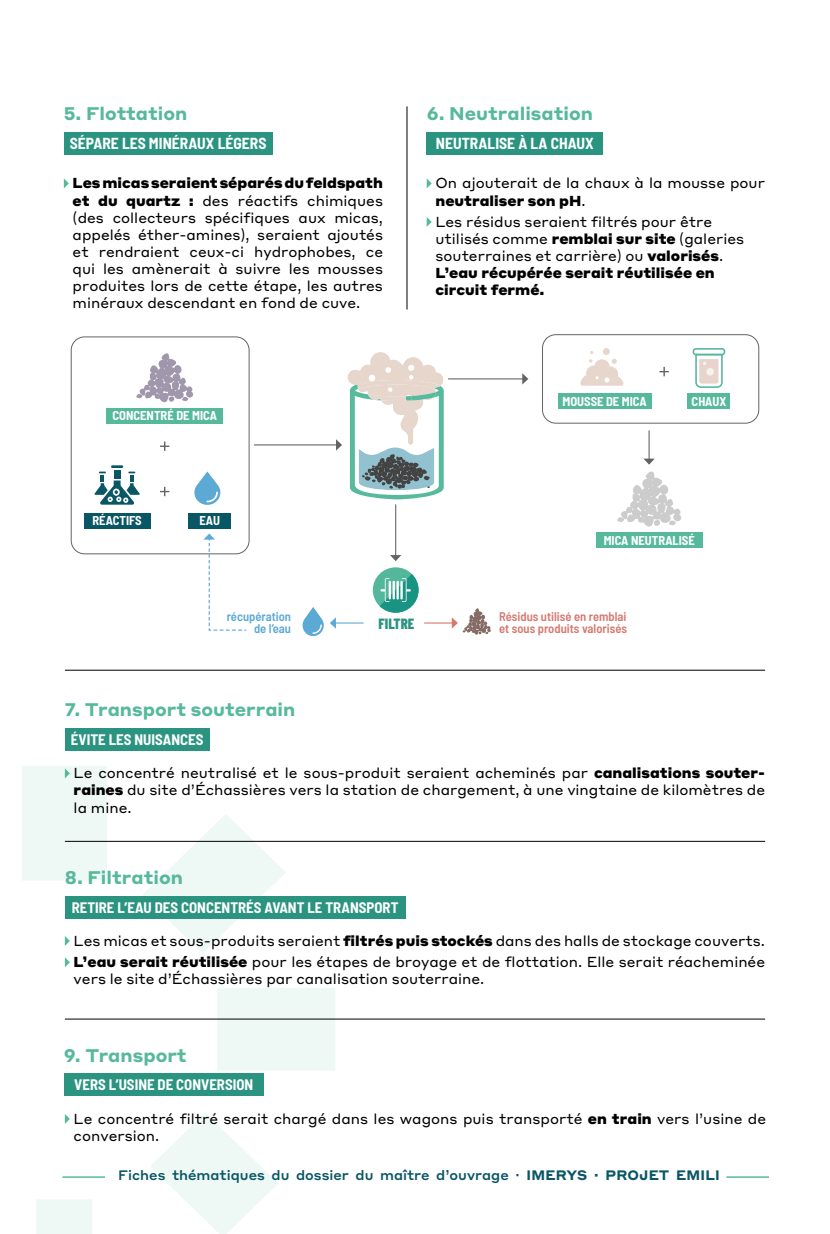
<style>
.page{position:relative;width:830px;height:1234px;background:#fff}
.page>*{position:absolute;margin:0;border:0;box-sizing:border-box;transform-origin:0 0}
.t1{font:700 18px "Styrene A";color:#57b99c}
.t2{font:700 semi-condensed 15.6px "Barlow";color:#fff}
.t3{font:700 semi-condensed 14.85px "Barlow";color:#fff}
.t4{font:800 14.85px "Barlow Condensed";color:#2a9481}
.t5{font:14.25px/17.1px "Styrene A";color:#000}
.t6{font:500 13.5px "Styrene A";color:#095665}
.t7{font:700 semi-condensed 12.6px "Barlow";color:#fff}
.t8{font:600 semi-condensed 12.6px/12.6px "Barlow";color:#d5786f}
.t9{font:600 semi-condensed 12.6px/12.6px "Barlow";color:#5ba9d4;text-align:right}
.s1{font-weight:900}
.s2{font-weight:700}
</style>
<div class="page">
<svg style="left:22px;top:766px;width:313px;height:467px"></svg>
<hr style="left:62px;top:1175px;width:43px;height:2px;background:#57b99c">
<hr style="left:726px;top:1175px;width:42px;height:2px;background:#57b99c">
<svg style="left:64px;top:178px;width:5px;height:10px"></svg>
<hr style="left:65px;top:669px;width:699px;height:1px;background:#000">
<hr style="left:65px;top:840px;width:699px;height:1px;background:#000">
<hr style="left:65px;top:1018px;width:699px;height:1px;background:#000">
<svg style="left:160px;top:441px;width:9px;height:10px"></svg>
<svg style="left:160px;top:486px;width:9px;height:10px"></svg>
<div style="left:189px;top:512px;width:42px;height:16px;background:#095665"></div>
<hr style="left:254px;top:444px;width:82px;height:1px;background:#646363">
<svg style="left:336px;top:352px;width:107px;height:147px"></svg>
<svg style="left:643px;top:430px;width:11px;height:34px"></svg>
<hr style="left:448px;top:378px;width:75px;height:1px;background:#646363">
<svg style="left:522px;top:373px;width:6px;height:11px"></svg>
<svg style="left:424px;top:608px;width:66px;height:26px"></svg>
<svg style="left:330px;top:617px;width:33px;height:11px"></svg>
<hr style="left:395px;top:504px;width:1px;height:51px;background:#646363">
<svg style="left:390px;top:555px;width:11px;height:6px"></svg>
<svg style="left:194px;top:471px;width:27px;height:33px"></svg>
<div style="left:106px;top:407px;width:117px;height:16px;background:#57b99c"></div>
<div style="left:595px;top:532px;width:107px;height:15px;background:#57b99c"></div>
<svg style="left:136px;top:353px;width:57px;height:49px"></svg>
<svg style="left:617px;top:471px;width:64px;height:55px"></svg>
<div style="left:84px;top:512px;width:66px;height:16px;background:#095665"></div>
<svg style="left:94px;top:465px;width:46px;height:39px"></svg>
<div style="left:71px;top:336px;width:178px;height:218px;border:1px solid #646363;border-radius:13px"></div>
<div style="left:542px;top:334px;width:216px;height:89px;border:1px solid #646363;border-radius:13px"></div>
<div style="left:557px;top:393px;width:94px;height:16px;background:#57b99c"></div>
<div style="left:602px;top:348px;width:7px;height:7px;background:#e6d6cc;border-radius:50%"></div>
<svg style="left:580px;top:351px;width:43px;height:34px"></svg>
<svg style="left:659px;top:367px;width:9px;height:9px"></svg>
<div style="left:687px;top:393px;width:42px;height:16px;background:#57b99c"></div>
<svg style="left:692px;top:348px;width:33px;height:40px"></svg>
<svg style="left:302px;top:607px;width:22px;height:29px"></svg>
<svg style="left:372px;top:567px;width:46px;height:45px"></svg>
<svg style="left:379px;top:574px;width:39px;height:38px"></svg>
<svg style="left:203px;top:533px;width:44px;height:98px"></svg>
<div style="left:64px;top:132px;width:208px;height:22px;background:#2a9481"></div>
<div style="left:426px;top:132px;width:177px;height:22px;background:#2a9481"></div>
<svg style="left:426px;top:178px;width:5px;height:10px"></svg>
<svg style="left:426px;top:217px;width:5px;height:10px"></svg>
<svg style="left:65px;top:768px;width:5px;height:10px"></svg>
<div style="left:65px;top:727px;width:144px;height:23px;background:#2a9481"></div>
<svg style="left:65px;top:935px;width:5px;height:10px"></svg>
<svg style="left:65px;top:957px;width:5px;height:10px"></svg>
<div style="left:65px;top:895px;width:340px;height:23px;background:#2a9481"></div>
<svg style="left:65px;top:1113px;width:5px;height:10px"></svg>
<div style="left:64px;top:1073px;width:199px;height:22px;background:#2a9481"></div>
<hr style="left:406px;top:106px;width:1px;height:203px;background:#000">
<p class="t1" style="left:64px;top:98px;width:125px">5. Flottation</p>
<p class="t2" style="left:70px;top:132px;width:198px">SÉPARE LES MINÉRAUX LÉGERS</p>
<p class="t5" style="left:73px;top:174px;width:312px;text-align:justify"><span class="s1">Les micas seraient séparés du feldspath et du quartz :</span> des réactifs chimiques (des collecteurs spécifiques aux micas, appelés éther-amines), seraient ajoutés et rendraient ceux-ci hydrophobes, ce qui les amènerait à suivre les mousses produites lors de cette étape, les autres minéraux descendant en fond de cuve.</p>
<p class="t7" style="left:112px;top:406px;width:106px">CONCENTRÉ DE MICA</p>
<p class="t1" style="left:426px;top:98px;width:168px">6. Neutralisation</p>
<p class="t2" style="left:436px;top:132px;width:159px">NEUTRALISE À LA CHAUX</p>
<p class="t5" style="left:435px;top:174px;width:331px">On ajouterait de la chaux à la mousse pour <span class="s1">neutraliser son pH</span>.</p>
<p class="t5" style="left:435px;top:212px;width:310px">Les résidus seraient filtrés pour être utilisés comme <span class="s1">remblai sur site</span> (galeries souterraines et carrière) ou <span class="s1">valorisés</span>.<br><span class="s1">L’eau récupérée serait réutilisée en circuit fermé.</span></p>
<p class="t7" style="left:562px;top:392px;width:86px">MOUSSE DE MICA</p>
<p class="t7" style="left:691px;top:392px;width:36px">CHAUX</p>
<p class="t7" style="left:92px;top:511px;width:51px">RÉACTIFS</p>
<p class="t7" style="left:199px;top:511px;width:22px">EAU</p>
<p class="t9" style="left:227px;top:609px;width:66px">récupération de l’eau</p>
<p class="t4" style="left:378px;top:612px;width:37px">FILTRE</p>
<p class="t1" style="left:65px;top:693px;width:232px">7. Transport souterrain</p>
<p class="t3" style="left:71px;top:728px;width:134px">ÉVITE LES NUISANCES</p>
<p class="t7" style="left:603px;top:531px;width:93px">MICA NEUTRALISÉ</p>
<p class="t8" style="left:499px;top:609px;width:129px">Résidus utilisé en remblai et sous produits valorisés</p>
<p class="t5" style="left:74px;top:763px;width:692px;text-align:justify">Le concentré neutralisé et le sous-produit seraient acheminés par <span class="s1">canalisations souter&shy;raines</span> du site d’Échassières vers la station de chargement, à une vingtaine de kilomètres de la mine.</p>
<p class="t1" style="left:65px;top:861px;width:120px">8. Filtration</p>
<p class="t3" style="left:72px;top:896px;width:328px">RETIRE L’EAU DES CONCENTRÉS AVANT LE TRANSPORT</p>
<p class="t5" style="left:74px;top:928px;width:692px;line-height:21.3px">Les micas et sous-produits seraient <span class="s1">filtrés puis stockés</span> dans des halls de stockage couverts.<br><span class="s1">L’eau serait réutilisée</span> pour les étapes de broyage et de flottation. Elle serait réacheminée</p>
<p class="t5" style="left:74px;top:969px;width:412px">vers le site d’Échassières par canalisation souterraine.</p>
<p class="t1" style="left:64px;top:1039px;width:124px">9. Transport</p>
<p class="t3" style="left:74px;top:1074px;width:180px">VERS L’USINE DE CONVERSION</p>
<p class="t5" style="left:74px;top:1108px;width:693px">Le concentré filtré serait chargé dans les wagons puis transporté <span class="s1">en train</span> vers l’usine de conversion.</p>
<p class="t6" style="left:118px;top:1163px;width:602px">Fiches thématiques du dossier du maître d’ouvrage · <span class="s2">IMERYS · PROJET EMILI</span></p>
</div>
